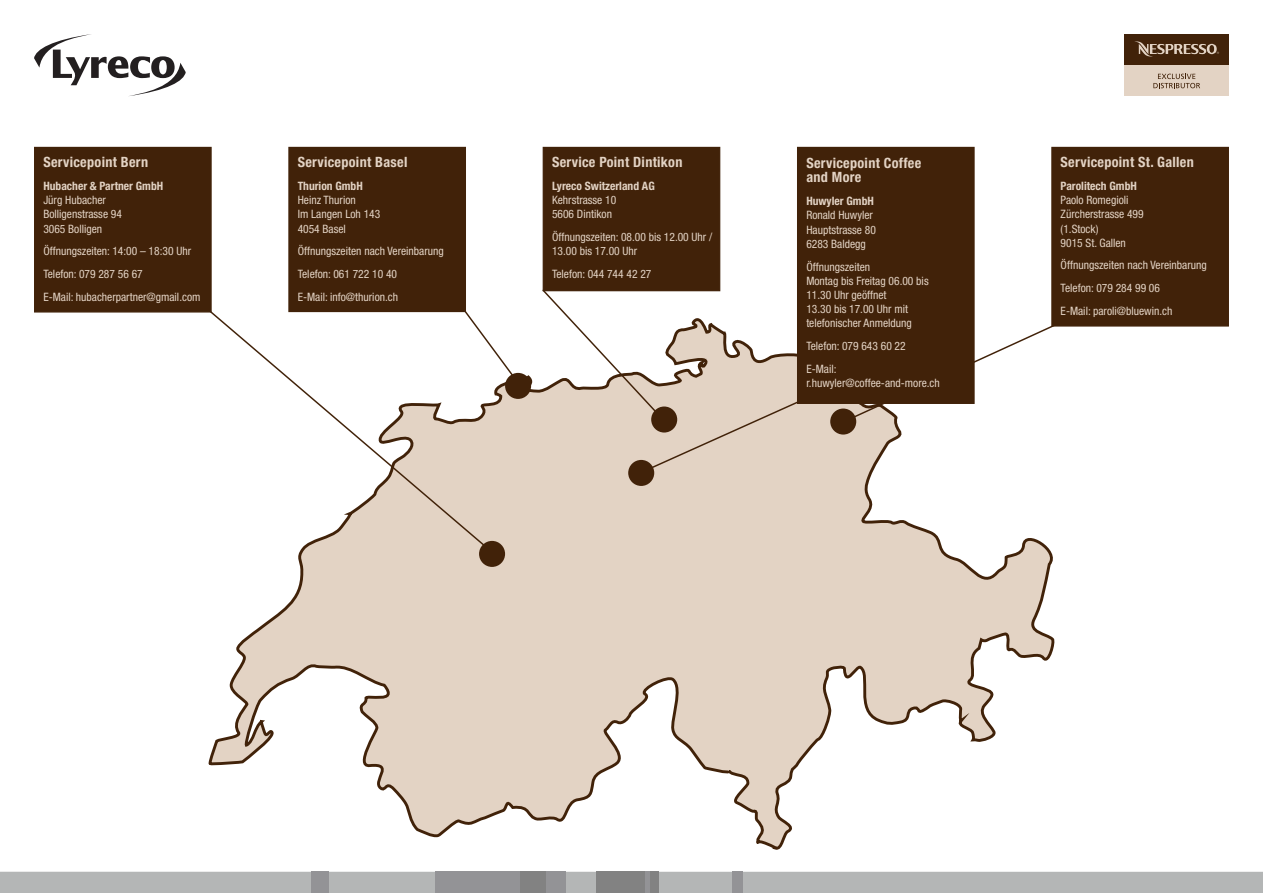
<style>
.page{position:relative;width:1263px;height:893px;background:#fff}
.page>*{position:absolute;margin:0;border:0;box-sizing:border-box;transform-origin:0 0}
.t1{font:700 condensed 14.25px/14.2px "Helvetica Neue LT Std";letter-spacing:.02em;color:#e3d3c4}
.t2{font:condensed 11.55px/14.2px "Helvetica Neue LT Std";color:#e3d3c4}
.t3{font:700 condensed 11.55px "Helvetica Neue LT Std";color:#e3d3c4}
</style>
<div class="page">
<div style="left:1124px;top:66px;width:105px;height:30px;background:#e3d3c4"></div>
<div style="left:1124px;top:34px;width:105px;height:30px;background:#412209"></div>
<svg style="left:1134px;top:41px;width:85px;height:16px"></svg>
<svg style="left:1153px;top:74px;width:47px;height:14px"></svg>
<svg style="left:34px;top:34px;width:152px;height:62px"></svg>
<div style="left:0;top:872px;width:1263px;height:21px;background:#b4b6b6"></div>
<div style="left:733px;top:872px;width:10px;height:21px;background:#939396"></div>
<div style="left:311px;top:872px;width:17px;height:21px;background:#939396"></div>
<div style="left:435px;top:872px;width:130px;height:21px;background:#939396"></div>
<div style="left:520px;top:872px;width:26px;height:21px;background:#828282"></div>
<div style="left:596px;top:872px;width:63px;height:21px;background:#828282"></div>
<div style="left:645px;top:872px;width:5px;height:21px;background:#939396"></div>
<svg style="left:208px;top:375px;width:847px;height:475px"></svg>
<div style="left:479px;top:541px;width:26px;height:26px;background:#412209;border-radius:50%"></div>
<div style="left:628px;top:460px;width:26px;height:26px;background:#412209;border-radius:50%"></div>
<div style="left:505px;top:373px;width:26px;height:26px;background:#412209;border-radius:50%"></div>
<svg style="left:208px;top:312px;width:287px;height:243px"></svg>
<svg style="left:408px;top:311px;width:117px;height:81px"></svg>
<svg style="left:541px;top:288px;width:514px;height:186px"></svg>
<div style="left:34px;top:147px;width:178px;height:166px;background:#412209;border:1px solid #412209"></div>
<div style="left:288px;top:147px;width:178px;height:165px;background:#412209;border:1px solid #412209"></div>
<div style="left:543px;top:147px;width:177px;height:144px;background:#412209"></div>
<div style="left:797px;top:147px;width:178px;height:257px;background:#412209;border:1px solid #412209"></div>
<div style="left:1051px;top:147px;width:178px;height:180px;background:#412209;border:1px solid #412209"></div>
<p class="t1" style="left:43px;top:155px;width:106px">Servicepoint Bern</p>
<p class="t3" style="left:43px;top:179px;width:121px">Hubacher &amp; Partner GmbH</p>
<p class="t2" style="left:43px;top:193px;width:64px">Jürg Hubacher</p>
<p class="t2" style="left:43px;top:207px;width:80px">Bolligenstrasse 94</p>
<p class="t2" style="left:43px;top:221px;width:60px">3065 Bolligen</p>
<p class="t2" style="left:43px;top:244px;width:149px">Öffnungszeiten: 14:00 – 18:30 Uhr</p>
<p class="t2" style="left:43px;top:267px;width:101px">Telefon: 079 287 56 67</p>
<p class="t2" style="left:43px;top:289px;width:159px">E-Mail: hubacherpartner@gmail.com</p>
<p class="t1" style="left:298px;top:155px;width:111px">Servicepoint Basel</p>
<p class="t3" style="left:298px;top:179px;width:67px">Thurion GmbH</p>
<p class="t2" style="left:298px;top:193px;width:60px">Heinz Thurion</p>
<p class="t2" style="left:298px;top:207px;width:84px">Im Langen Loh 143</p>
<p class="t2" style="left:298px;top:221px;width:50px">4054 Basel</p>
<p class="t2" style="left:298px;top:244px;width:148px">Öffnungszeiten nach Vereinbarung</p>
<p class="t2" style="left:298px;top:267px;width:101px">Telefon: 061 722 10 40</p>
<p class="t2" style="left:298px;top:289px;width:102px">E-Mail: info@thurion.ch</p>
<p class="t1" style="left:552px;top:155px;width:132px">Service Point Dintikon</p>
<p class="t3" style="left:552px;top:179px;width:104px">Lyreco Switzerland AG</p>
<p class="t2" style="left:552px;top:193px;width:66px">Kehrstrasse 10</p>
<p class="t2" style="left:552px;top:207px;width:61px">5606 Dintikon</p>
<p class="t2" style="left:552px;top:230px;width:162px">Öffnungszeiten: 08.00 bis 12.00 Uhr /<br>13.00 bis 17.00 Uhr</p>
<p class="t2" style="left:552px;top:267px;width:101px">Telefon: 044 744 42 27</p>
<p class="t1" style="left:806px;top:156px;width:116px">Servicepoint Coffee and More</p>
<p class="t3" style="left:806px;top:194px;width:69px">Huwyler GmbH</p>
<p class="t2" style="left:806px;top:208px;width:68px">Ronald Huwyler</p>
<p class="t2" style="left:806px;top:222px;width:71px">Hauptstrasse 80</p>
<p class="t2" style="left:806px;top:237px;width:61px">6283 Baldegg</p>
<p class="t2" style="left:806px;top:259px;width:65px">Öffnungszeiten</p>
<p class="t2" style="left:806px;top:273px;width:124px">Montag bis Freitag 06.00 bis<br>11.30 Uhr geöffnet</p>
<p class="t2" style="left:806px;top:302px;width:107px">13.30 bis 17.00 Uhr mit telefonischer Anmeldung</p>
<p class="t2" style="left:806px;top:339px;width:101px">Telefon: 079 643 60 22</p>
<p class="t2" style="left:806px;top:361px;width:135px">E-Mail: r.huwyler@coffee-and-more.ch</p>
<p class="t1" style="left:1061px;top:155px;width:135px">Servicepoint St. Gallen</p>
<p class="t3" style="left:1061px;top:179px;width:78px">Parolitech GmbH</p>
<p class="t2" style="left:1061px;top:193px;width:69px">Paolo Romegioli</p>
<p class="t2" style="left:1061px;top:207px;width:85px">Zürcherstrasse 499</p>
<p class="t2" style="left:1061px;top:221px;width:39px">(1.Stock)</p>
<p class="t2" style="left:1061px;top:235px;width:67px">9015 St. Gallen</p>
<p class="t2" style="left:1061px;top:258px;width:148px">Öffnungszeiten nach Vereinbarung</p>
<p class="t2" style="left:1061px;top:281px;width:101px">Telefon: 079 284 99 06</p>
<p class="t2" style="left:1061px;top:304px;width:113px">E-Mail: paroli@bluewin.ch</p>
</div>
